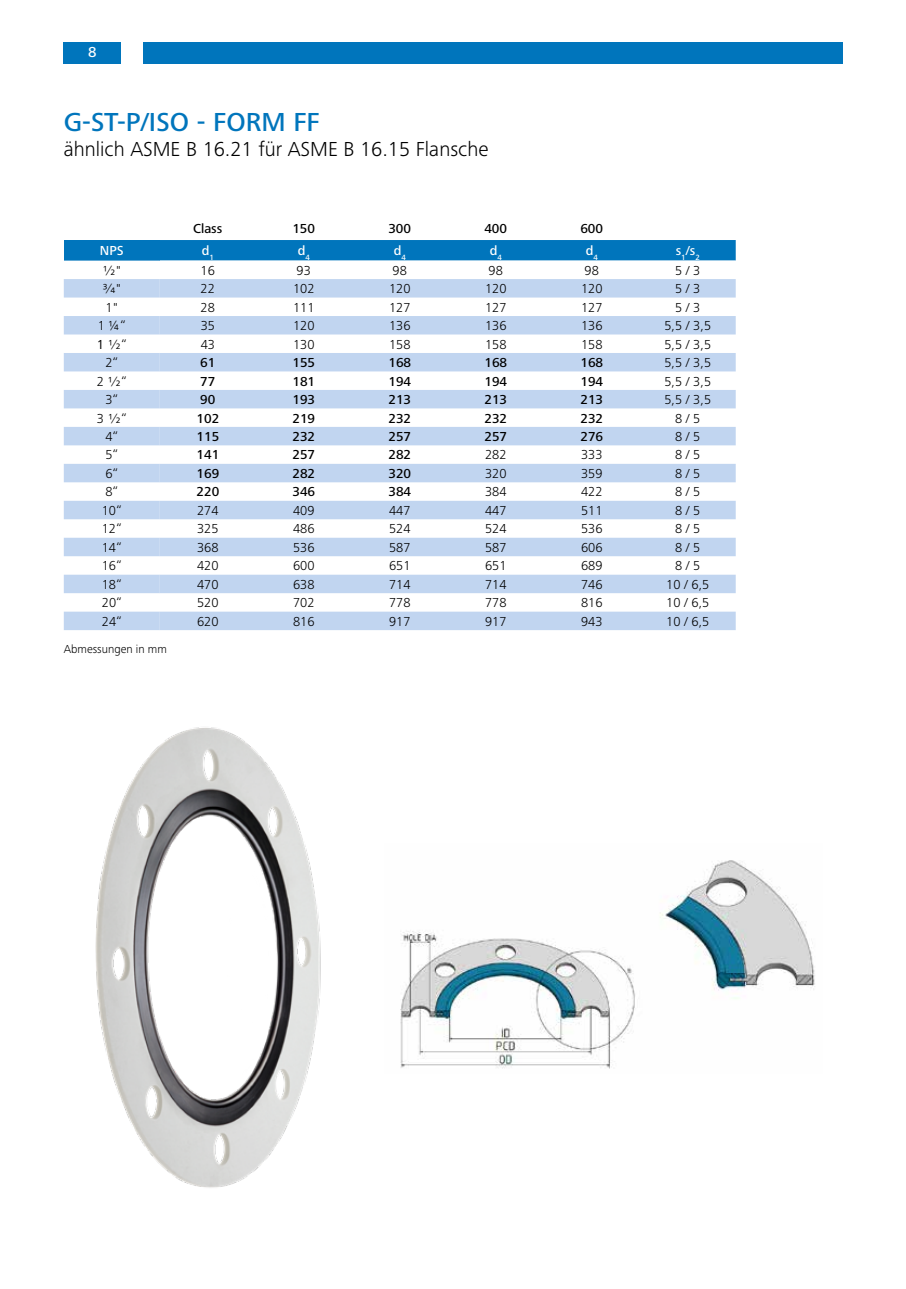
<style>
.page{position:relative;width:906px;height:1289px;background:#fff}
.page>*{position:absolute;margin:0;border:0;box-sizing:border-box;transform-origin:0 0}
.t1{font:500 27px "Frutiger Next LTW1 G";color:#0075bc}
.t2{font:300 21px "Frutiger Next LTW1 G";color:#000}
.t3{font:500 15px "Frutiger Next LTW1 G";color:#fff}
.t4{font:300 13.5px "Frutiger Next LTW1 G";color:#000}
.t5{font:500 13.5px "Frutiger Next LTW1 G";color:#000}
.t6{font:500 13.5px "Frutiger Next LTW1 G";color:#fff}
.t7{font:300 12px "Frutiger Next LTW1 G";color:#000}
.s1{font-weight:400}
</style>
<div class="page">
<div style="left:143px;top:42px;width:699px;height:22px;background:#0075bc"></div>
<div style="left:64px;top:42px;width:57px;height:22px;background:#0075bc"></div>
<div style="left:64px;top:240px;width:96px;height:20px;background:#0075bc"></div>
<div style="left:160px;top:240px;width:575px;height:20px;background:#0075bc"></div>
<svg style="left:64px;top:279px;width:96px;height:351px"></svg>
<svg style="left:160px;top:279px;width:575px;height:351px;fill:#c1d5f0"></svg>
<img style="left:400px;top:860px;width:415px;height:209px">
<img style="left:95px;top:727px;width:226px;height:461px">
<p class="t3" style="left:88px;top:44px;width:10px">8</p>
<h1 class="t1" style="left:64px;top:107px;width:257px">G-ST-P/ISO - FORM FF</h1>
<h2 class="t2" style="left:64px;top:137px;width:426px">ähnlich ASME B 16.21 für ASME B 16.15 Flansche</h2>
<p class="t5" style="left:193px;top:221px;width:31px">Class</p>
<p class="t5" style="left:292px;top:221px;width:24px">150</p>
<p class="t5" style="left:388px;top:221px;width:24px">300</p>
<p class="t5" style="left:484px;top:221px;width:24px">400</p>
<p class="t5" style="left:580px;top:221px;width:24px">600</p>
<p class="t6" style="left:100px;top:243px;width:25px">NPS</p>
<p class="t6" style="left:202px;top:243px;width:14px">d<sub>1</sub></p>
<p class="t6" style="left:298px;top:243px;width:14px">d<sub>4</sub></p>
<p class="t6" style="left:394px;top:243px;width:14px">d<sub>4</sub></p>
<p class="t6" style="left:490px;top:243px;width:14px">d<sub>4</sub></p>
<p class="t6" style="left:586px;top:243px;width:14px">d<sub>4</sub></p>
<p class="t6" style="left:675px;top:243px;width:26px">s<sub>1</sub>/s<sub>2</sub></p>
<p class="t4" style="left:102px;top:262px;width:20px">1/2"</p>
<p class="t4" style="left:201px;top:262px;width:16px">16</p>
<p class="t4" style="left:297px;top:262px;width:16px">93</p>
<p class="t4" style="left:392px;top:262px;width:16px">98</p>
<p class="t4" style="left:488px;top:262px;width:16px">98</p>
<p class="t4" style="left:584px;top:262px;width:16px">98</p>
<p class="t4" style="left:675px;top:262px;width:27px">5 / 3</p>
<p class="t4" style="left:102px;top:281px;width:20px">3/4"</p>
<p class="t4" style="left:201px;top:281px;width:16px">22</p>
<p class="t4" style="left:293px;top:281px;width:23px">102</p>
<p class="t4" style="left:389px;top:281px;width:23px">120</p>
<p class="t4" style="left:485px;top:281px;width:23px">120</p>
<p class="t4" style="left:581px;top:281px;width:23px">120</p>
<p class="t4" style="left:675px;top:281px;width:27px">5 / 3</p>
<p class="t4" style="left:106px;top:299px;width:14px">1"</p>
<p class="t4" style="left:201px;top:299px;width:16px">28</p>
<p class="t4" style="left:293px;top:299px;width:23px">111</p>
<p class="t4" style="left:389px;top:299px;width:23px">127</p>
<p class="t4" style="left:485px;top:299px;width:23px">127</p>
<p class="t4" style="left:581px;top:299px;width:23px">127</p>
<p class="t4" style="left:675px;top:299px;width:27px">5 / 3</p>
<p class="t4" style="left:98px;top:318px;width:29px">1 ¼“</p>
<p class="t4" style="left:201px;top:318px;width:16px">35</p>
<p class="t4" style="left:293px;top:318px;width:23px">120</p>
<p class="t4" style="left:389px;top:318px;width:23px">136</p>
<p class="t4" style="left:485px;top:318px;width:23px">136</p>
<p class="t4" style="left:581px;top:318px;width:23px">136</p>
<p class="t4" style="left:664px;top:318px;width:48px">5,5 / 3,5</p>
<p class="t4" style="left:97px;top:336px;width:32px"><span class="s1">1</span> 1/2“</p>
<p class="t4" style="left:201px;top:336px;width:16px">43</p>
<p class="t4" style="left:293px;top:336px;width:23px">130</p>
<p class="t4" style="left:389px;top:336px;width:23px">158</p>
<p class="t4" style="left:485px;top:336px;width:23px">158</p>
<p class="t4" style="left:581px;top:336px;width:23px">158</p>
<p class="t4" style="left:664px;top:336px;width:48px">5,5 / 3,5</p>
<p class="t4" style="left:105px;top:355px;width:14px">2“</p>
<p class="t5" style="left:200px;top:355px;width:17px">61</p>
<p class="t5" style="left:292px;top:355px;width:24px">155</p>
<p class="t5" style="left:388px;top:355px;width:24px">168</p>
<p class="t5" style="left:484px;top:355px;width:24px">168</p>
<p class="t5" style="left:580px;top:355px;width:24px">168</p>
<p class="t4" style="left:664px;top:355px;width:48px">5,5 / 3,5</p>
<p class="t4" style="left:97px;top:373px;width:31px">2 1/2“</p>
<p class="t5" style="left:200px;top:373px;width:17px">77</p>
<p class="t5" style="left:292px;top:373px;width:24px">181</p>
<p class="t5" style="left:388px;top:373px;width:24px">194</p>
<p class="t5" style="left:484px;top:373px;width:24px">194</p>
<p class="t5" style="left:580px;top:373px;width:24px">194</p>
<p class="t4" style="left:664px;top:373px;width:48px">5,5 / 3,5</p>
<p class="t4" style="left:105px;top:392px;width:14px">3“</p>
<p class="t5" style="left:200px;top:392px;width:17px">90</p>
<p class="t5" style="left:292px;top:392px;width:24px">193</p>
<p class="t5" style="left:388px;top:392px;width:24px">213</p>
<p class="t5" style="left:484px;top:392px;width:24px">213</p>
<p class="t5" style="left:580px;top:392px;width:24px">213</p>
<p class="t4" style="left:664px;top:392px;width:48px">5,5 / 3,5</p>
<p class="t4" style="left:97px;top:410px;width:31px">3 1/2“</p>
<p class="t5" style="left:196px;top:410px;width:24px">102</p>
<p class="t5" style="left:292px;top:410px;width:24px">219</p>
<p class="t5" style="left:388px;top:410px;width:24px">232</p>
<p class="t5" style="left:484px;top:410px;width:24px">232</p>
<p class="t5" style="left:580px;top:410px;width:24px">232</p>
<p class="t4" style="left:675px;top:410px;width:27px">8 / 5</p>
<p class="t4" style="left:105px;top:429px;width:14px">4“</p>
<p class="t5" style="left:196px;top:429px;width:24px">115</p>
<p class="t5" style="left:292px;top:429px;width:24px">232</p>
<p class="t5" style="left:388px;top:429px;width:24px">257</p>
<p class="t5" style="left:484px;top:429px;width:24px">257</p>
<p class="t5" style="left:580px;top:429px;width:24px">276</p>
<p class="t4" style="left:675px;top:429px;width:27px">8 / 5</p>
<p class="t4" style="left:105px;top:447px;width:14px">5“</p>
<p class="t5" style="left:196px;top:447px;width:24px">141</p>
<p class="t5" style="left:292px;top:447px;width:24px">257</p>
<p class="t5" style="left:388px;top:447px;width:24px">282</p>
<p class="t4" style="left:485px;top:447px;width:23px">282</p>
<p class="t4" style="left:581px;top:447px;width:23px">333</p>
<p class="t4" style="left:675px;top:447px;width:27px">8 / 5</p>
<p class="t4" style="left:105px;top:466px;width:14px">6“</p>
<p class="t5" style="left:196px;top:466px;width:24px">169</p>
<p class="t5" style="left:292px;top:466px;width:24px">282</p>
<p class="t5" style="left:388px;top:466px;width:24px">320</p>
<p class="t4" style="left:485px;top:466px;width:23px">320</p>
<p class="t4" style="left:581px;top:466px;width:23px">359</p>
<p class="t4" style="left:675px;top:466px;width:27px">8 / 5</p>
<p class="t4" style="left:105px;top:484px;width:14px">8“</p>
<p class="t5" style="left:196px;top:484px;width:24px">220</p>
<p class="t5" style="left:292px;top:484px;width:24px">346</p>
<p class="t5" style="left:388px;top:484px;width:24px">384</p>
<p class="t4" style="left:485px;top:484px;width:23px">384</p>
<p class="t4" style="left:581px;top:484px;width:23px">422</p>
<p class="t4" style="left:675px;top:484px;width:27px">8 / 5</p>
<p class="t4" style="left:102px;top:502px;width:22px">10“</p>
<p class="t4" style="left:197px;top:502px;width:23px">274</p>
<p class="t4" style="left:293px;top:502px;width:23px">409</p>
<p class="t4" style="left:389px;top:502px;width:23px">447</p>
<p class="t4" style="left:485px;top:502px;width:23px">447</p>
<p class="t4" style="left:581px;top:502px;width:23px">511</p>
<p class="t4" style="left:675px;top:502px;width:27px">8 / 5</p>
<p class="t4" style="left:102px;top:521px;width:22px">12“</p>
<p class="t4" style="left:197px;top:521px;width:23px">325</p>
<p class="t4" style="left:293px;top:521px;width:23px">486</p>
<p class="t4" style="left:389px;top:521px;width:23px">524</p>
<p class="t4" style="left:485px;top:521px;width:23px">524</p>
<p class="t4" style="left:581px;top:521px;width:23px">536</p>
<p class="t4" style="left:675px;top:521px;width:27px">8 / 5</p>
<p class="t4" style="left:102px;top:539px;width:22px">14“</p>
<p class="t4" style="left:197px;top:539px;width:23px">368</p>
<p class="t4" style="left:293px;top:539px;width:23px">536</p>
<p class="t4" style="left:389px;top:539px;width:23px">587</p>
<p class="t4" style="left:485px;top:539px;width:23px">587</p>
<p class="t4" style="left:581px;top:539px;width:23px">606</p>
<p class="t4" style="left:675px;top:539px;width:27px">8 / 5</p>
<p class="t4" style="left:102px;top:558px;width:22px">16“</p>
<p class="t4" style="left:197px;top:558px;width:23px">420</p>
<p class="t4" style="left:293px;top:558px;width:23px">600</p>
<p class="t4" style="left:389px;top:558px;width:23px">651</p>
<p class="t4" style="left:485px;top:558px;width:23px">651</p>
<p class="t4" style="left:581px;top:558px;width:23px">689</p>
<p class="t4" style="left:675px;top:558px;width:27px">8 / 5</p>
<p class="t4" style="left:102px;top:576px;width:22px">18“</p>
<p class="t4" style="left:197px;top:576px;width:23px">470</p>
<p class="t4" style="left:293px;top:576px;width:23px">638</p>
<p class="t4" style="left:389px;top:576px;width:23px">714</p>
<p class="t4" style="left:485px;top:576px;width:23px">714</p>
<p class="t4" style="left:581px;top:576px;width:23px">746</p>
<p class="t4" style="left:666px;top:576px;width:45px">10 / 6,5</p>
<p class="t4" style="left:102px;top:595px;width:22px">20“</p>
<p class="t4" style="left:197px;top:595px;width:23px">520</p>
<p class="t4" style="left:293px;top:595px;width:23px">702</p>
<p class="t4" style="left:389px;top:595px;width:23px">778</p>
<p class="t4" style="left:485px;top:595px;width:23px">778</p>
<p class="t4" style="left:581px;top:595px;width:23px">816</p>
<p class="t4" style="left:666px;top:595px;width:45px">10 / 6,5</p>
<p class="t4" style="left:102px;top:613px;width:22px">24“</p>
<p class="t4" style="left:197px;top:613px;width:23px">620</p>
<p class="t4" style="left:293px;top:613px;width:23px">816</p>
<p class="t4" style="left:389px;top:613px;width:23px">917</p>
<p class="t4" style="left:485px;top:613px;width:23px">917</p>
<p class="t4" style="left:581px;top:613px;width:23px">943</p>
<p class="t4" style="left:666px;top:613px;width:45px">10 / 6,5</p>
<p class="t7" style="left:64px;top:642px;width:105px">Abmessungen in mm</p>
</div>
